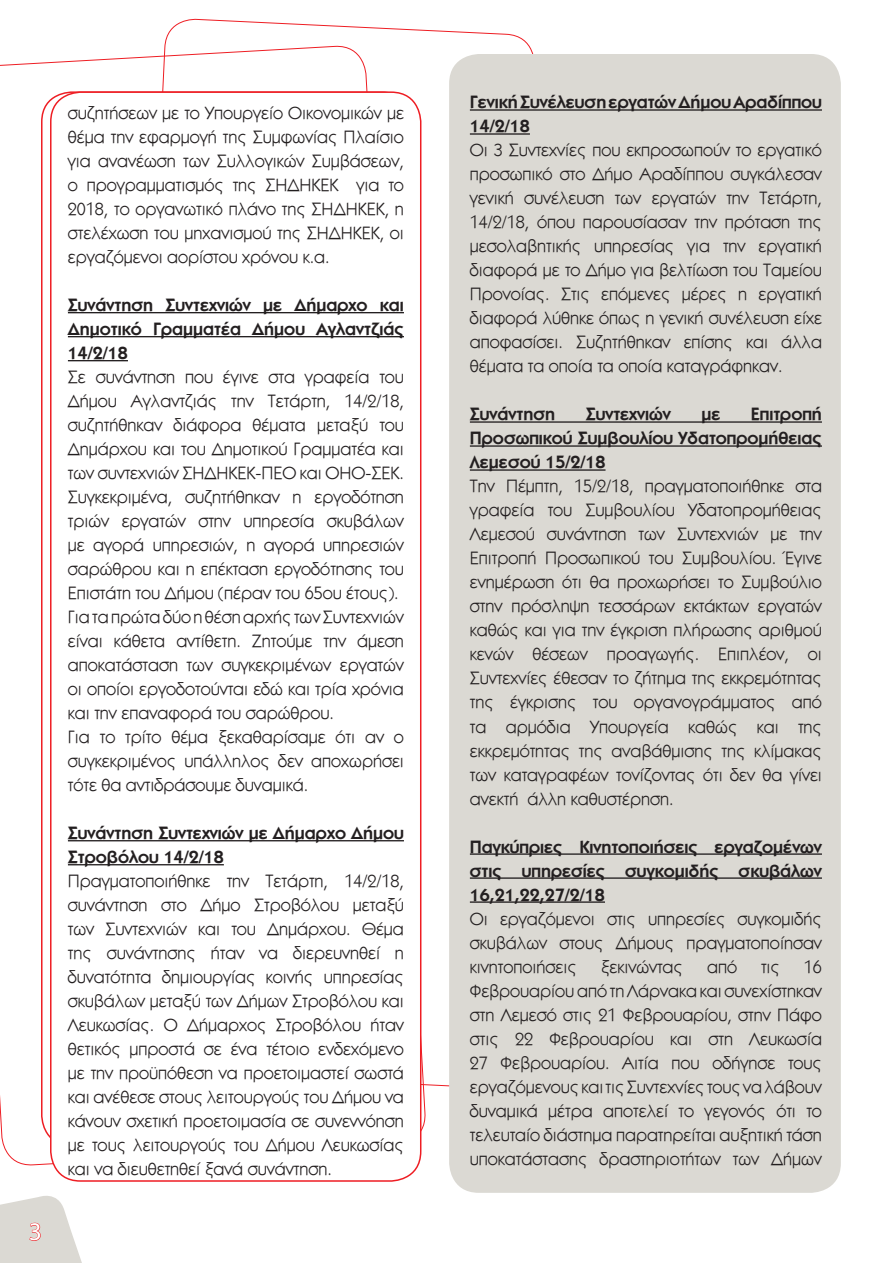
<style>
.page{position:relative;width:893px;height:1263px;background:#fff}
.page>*{position:absolute;margin:0;border:0;box-sizing:border-box;transform-origin:0 0}
.t1{font:25.5px "Myriad Pro";color:#fff}
.t2{font:18px/24px "CF Kaveros";color:#231f20;text-align:justify}
.t3{font:700 18px/24px "CF Kaveros";color:#231f20;text-align:justify}
</style>
<div class="page">
<svg style="left:0;top:1196px;width:82px;height:67px"></svg>
<svg style="left:0;top:45px;width:427px;height:1121px"></svg>
<div style="left:449px;top:54px;width:392px;height:1139px;background:#dbd9d3;border-radius:30px"></div>
<div style="left:51px;top:92px;width:370px;height:1089px;background:#fff;border-radius:30px"></div>
<div style="left:50px;top:91px;width:371px;height:1091px;border:2px solid #ee1d23;border-radius:30px"></div>
<hr style="left:68px;top:312px;width:336px;height:1px;background:#231f20">
<hr style="left:68px;top:336px;width:336px;height:1px;background:#231f20">
<hr style="left:68px;top:360px;width:60px;height:1px;background:#231f20">
<hr style="left:68px;top:840px;width:336px;height:1px;background:#231f20">
<hr style="left:68px;top:864px;width:156px;height:1px;background:#231f20">
<hr style="left:470px;top:109px;width:352px;height:2px;background:#231f20">
<hr style="left:470px;top:133px;width:60px;height:2px;background:#231f20">
<hr style="left:470px;top:421px;width:352px;height:2px;background:#231f20">
<hr style="left:470px;top:445px;width:352px;height:2px;background:#231f20">
<hr style="left:470px;top:469px;width:135px;height:2px;background:#231f20">
<hr style="left:470px;top:853px;width:352px;height:2px;background:#231f20">
<hr style="left:470px;top:877px;width:352px;height:2px;background:#231f20">
<hr style="left:470px;top:901px;width:135px;height:2px;background:#231f20">
<h1 class="t1" style="left:29px;top:1216px;width:15px">3</h1>
<p class="t2" style="left:68px;top:100px;width:338px">συζητήσεων με το Υπουργείο Οικονομικών με θέμα την εφαρμογή της Συμφωνίας Πλαίσιο για ανανέωση των Συλλογικών Συμβάσεων, ο προγραμματισμός της ΣΗΔΗΚΕΚ για το 2018, το οργανωτικό πλάνο της ΣΗΔΗΚΕΚ, η στελέχωση του μηχανισμού της ΣΗΔΗΚΕΚ, οι εργαζόμενοι αορίστου χρόνου κ.α.</p>
<p class="t3" style="left:68px;top:292px;width:338px">Συνάντηση Συντεχνιών με Δήμαρχο και Δημοτικό Γραμματέα Δήμου Αγλαντζιάς 14/2/18</p>
<p class="t2" style="left:68px;top:364px;width:338px">Σε συνάντηση που έγινε στα γραφεία του Δήμου Αγλαντζιάς την Τετάρτη, 14/2/18, συζητήθηκαν διάφορα θέματα μεταξύ του Δημάρχου και του Δημοτικού Γραμματέα και των συντεχνιών ΣΗΔΗΚΕΚ-ΠΕΟ και ΟΗΟ-ΣΕΚ.<br>Συγκεκριμένα, συζητήθηκαν η εργοδότηση τριών εργατών στην υπηρεσία σκυβάλων με αγορά υπηρεσιών, η αγορά υπηρεσιών σαρώθρου και η επέκταση εργοδότησης του Επιστάτη του Δήμου (πέραν του 65ου έτους).</p>
<p class="t2" style="left:68px;top:604px;width:338px">Για τα πρώτα δύο η θέση αρχής των Συντεχνιών είναι κάθετα αντίθετη. Ζητούμε την άμεση αποκατάσταση των συγκεκριμένων εργατών οι οποίοι εργοδοτούνται εδώ και τρία χρόνια και την επαναφορά του σαρώθρου.</p>
<p class="t2" style="left:68px;top:724px;width:338px">Για το τρίτο θέμα ξεκαθαρίσαμε ότι αν ο συγκεκριμένος υπάλληλος δεν αποχωρήσει τότε θα αντιδράσουμε δυναμικά.</p>
<p class="t3" style="left:68px;top:820px;width:338px">Συνάντηση Συντεχνιών με Δήμαρχο Δήμου<br>Στροβόλου 14/2/18</p>
<p class="t2" style="left:68px;top:868px;width:338px">Πραγματοποιήθηκε την Τετάρτη, 14/2/18, συνάντηση στο Δήμο Στροβόλου μεταξύ των Συντεχνιών και του Δημάρχου. Θέμα της συνάντησης ήταν να διερευνηθεί η δυνατότητα δημιουργίας κοινής υπηρεσίας σκυβάλων μεταξύ των Δήμων Στροβόλου και Λευκωσίας. Ο Δήμαρχος Στροβόλου ήταν θετικός μπροστά σε ένα τέτοιο ενδεχόμενο με την προϋπόθεση να προετοιμαστεί σωστά και ανέθεσε στους λειτουργούς του Δήμου να κάνουν σχετική προετοιμασία σε συνεννόηση με τους λειτουργούς του Δήμου Λευκωσίας και να διευθετηθεί ξανά συνάντηση.</p>
<p class="t3" style="left:470px;top:90px;width:354px">Γενική Συνέλευση εργατών Δήμου Αραδίππου<br>14/2/18</p>
<p class="t2" style="left:470px;top:138px;width:354px">Οι 3 Συντεχνίες που εκπροσωπούν το εργατικό προσωπικό στο Δήμο Αραδίππου συγκάλεσαν γενική συνέλευση των εργατών την Τετάρτη, 14/2/18, όπου παρουσίασαν την πρόταση της μεσολαβητικής υπηρεσίας για την εργατική διαφορά με το Δήμο για βελτίωση του Ταμείου Προνοίας. Στις επόμενες μέρες η εργατική διαφορά λύθηκε όπως η γενική συνέλευση είχε αποφασίσει. Συζητήθηκαν επίσης και άλλα θέματα τα οποία τα οποία καταγράφηκαν.</p>
<p class="t3" style="left:470px;top:402px;width:87px">Συνάντηση</p>
<p class="t3" style="left:586px;top:402px;width:87px">Συντεχνιών</p>
<p class="t3" style="left:701px;top:402px;width:21px">με</p>
<p class="t3" style="left:470px;top:402px;width:354px;text-indent:281px">Επιτροπή Προσωπικού Συμβουλίου Υδατοπρομήθειας Λεμεσού 15/2/18</p>
<p class="t2" style="left:470px;top:474px;width:354px">Την Πέμπτη, 15/2/18, πραγματοποιήθηκε στα γραφεία του Συμβουλίου Υδατοπρομήθειας Λεμεσού συνάντηση των Συντεχνιών με την Επιτροπή Προσωπικού του Συμβουλίου. Έγινε ενημέρωση ότι θα προχωρήσει το Συμβούλιο στην πρόσληψη τεσσάρων εκτάκτων εργατών καθώς και για την έγκριση πλήρωσης αριθμού κενών θέσεων προαγωγής. Επιπλέον, οι Συντεχνίες έθεσαν το ζήτημα της εκκρεμότητας της έγκρισης του οργανογράμματος από τα αρμόδια Υπουργεία καθώς και της εκκρεμότητας της αναβάθμισης της κλίμακας των καταγραφέων τονίζοντας ότι δεν θα γίνει ανεκτή άλλη καθυστέρηση.</p>
<p class="t3" style="left:470px;top:834px;width:354px">Παγκύπριες Κινητοποιήσεις εργαζομένων στις υπηρεσίες συγκομιδής σκυβάλων 16,21,22,27/2/18</p>
<p class="t2" style="left:470px;top:906px;width:354px">Οι εργαζόμενοι στις υπηρεσίες συγκομιδής σκυβάλων στους Δήμους πραγματοποίησαν κινητοποιήσεις</p>
<p class="t2" style="left:470px;top:954px;width:354px;text-indent:334px">16<br>Φεβρουαρίου από τη Λάρνακα και συνεχίστηκαν στη Λεμεσό στις 21 Φεβρουαρίου, στην Πάφο στις 22 Φεβρουαρίου και στη Λευκωσία 27 Φεβρουαρίου. Αιτία που οδήγησε τους εργαζόμενους και τις Συντεχνίες τους να λάβουν δυναμικά μέτρα αποτελεί το γεγονός ότι το τελευταίο διάστημα παρατηρείται αυξητική τάση υποκατάστασης δραστηριοτήτων των Δήμων</p>
<p class="t2" style="left:601px;top:954px;width:84px">ξεκινώντας</p>
<p class="t2" style="left:707px;top:954px;width:31px">από</p>
<p class="t2" style="left:761px;top:954px;width:20px">τις</p>
</div>
